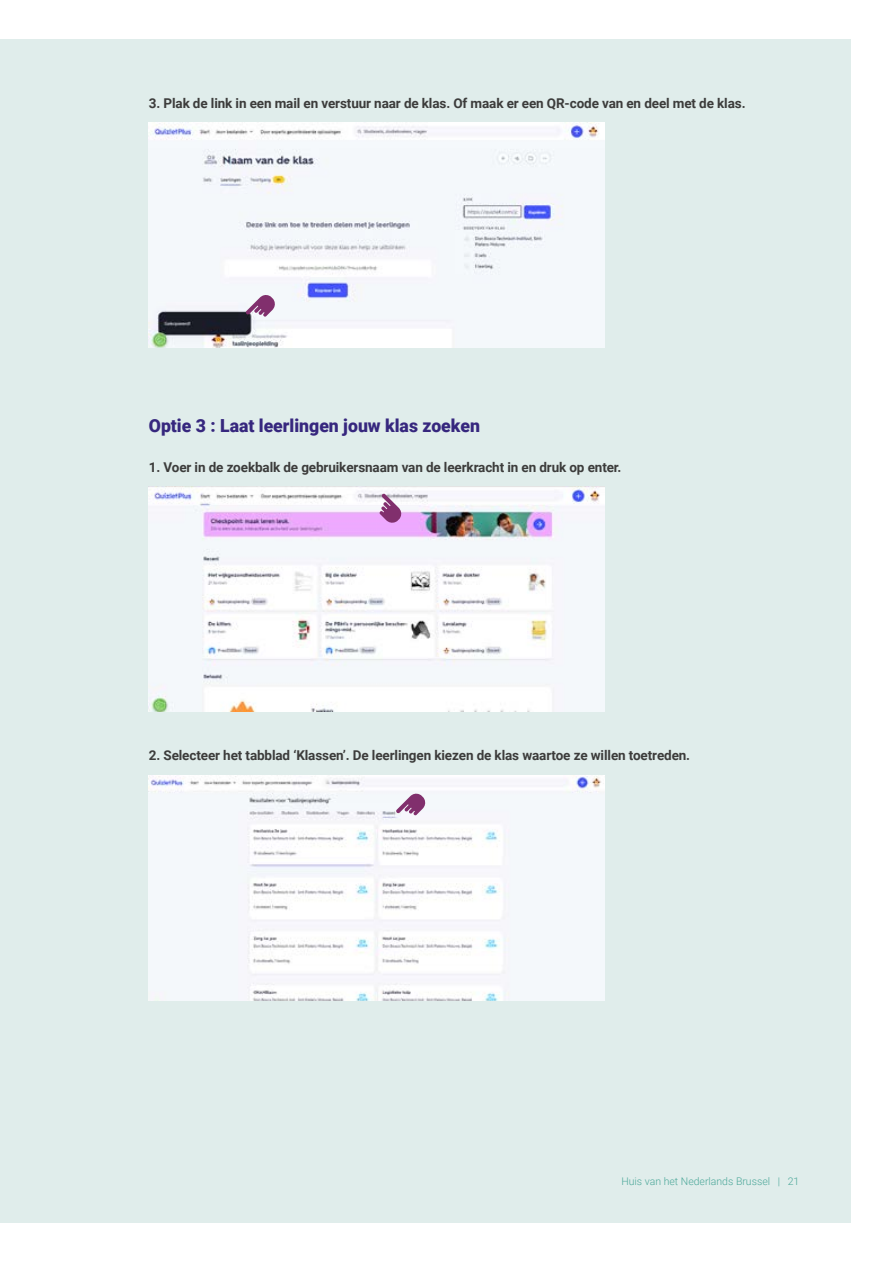
<style>
.page{position:relative;width:893px;height:1263px;background:#fff}
.page>*{position:absolute;margin:0;border:0;box-sizing:border-box;transform-origin:0 0}
.t1{font:900 18px "Roboto";color:#36277e}
.t2{font:700 13.5px "Roboto";letter-spacing:-.01em;color:#3c3c3b}
.t3{font:300 10.5px "Roboto";color:#4ba799}
</style>
<div class="page">
<div style="left:0;top:39px;width:850px;height:1183px;background:#e0edeb"></div>
<img style="left:149px;top:122px;width:455px;height:225px">
<svg style="left:246px;top:295px;width:29px;height:22px"></svg>
<img style="left:149px;top:486px;width:455px;height:225px">
<svg style="left:379px;top:494px;width:22px;height:29px"></svg>
<img style="left:149px;top:775px;width:455px;height:225px">
<svg style="left:396px;top:794px;width:29px;height:21px"></svg>
<p class="t2" style="left:149px;top:93px;width:598px">3. Plak de link in een mail en verstuur naar de klas. Of maak er een QR-code van en deel met de klas.</p>
<h1 class="t1" style="left:149px;top:413px;width:333px">Optie 3 : Laat leerlingen jouw klas zoeken</h1>
<p class="t2" style="left:149px;top:458px;width:474px">1. Voer in de zoekbalk de gebruikersnaam van de leerkracht in en druk op enter.</p>
<p class="t2" style="left:149px;top:746px;width:543px">2. Selecteer het tabblad ‘Klassen’. De leerlingen kiezen de klas waartoe ze willen toetreden.</p>
<p class="t3" style="left:621px;top:1174px;width:179px">Huis van het Nederlands Brussel | 21</p>
</div>
